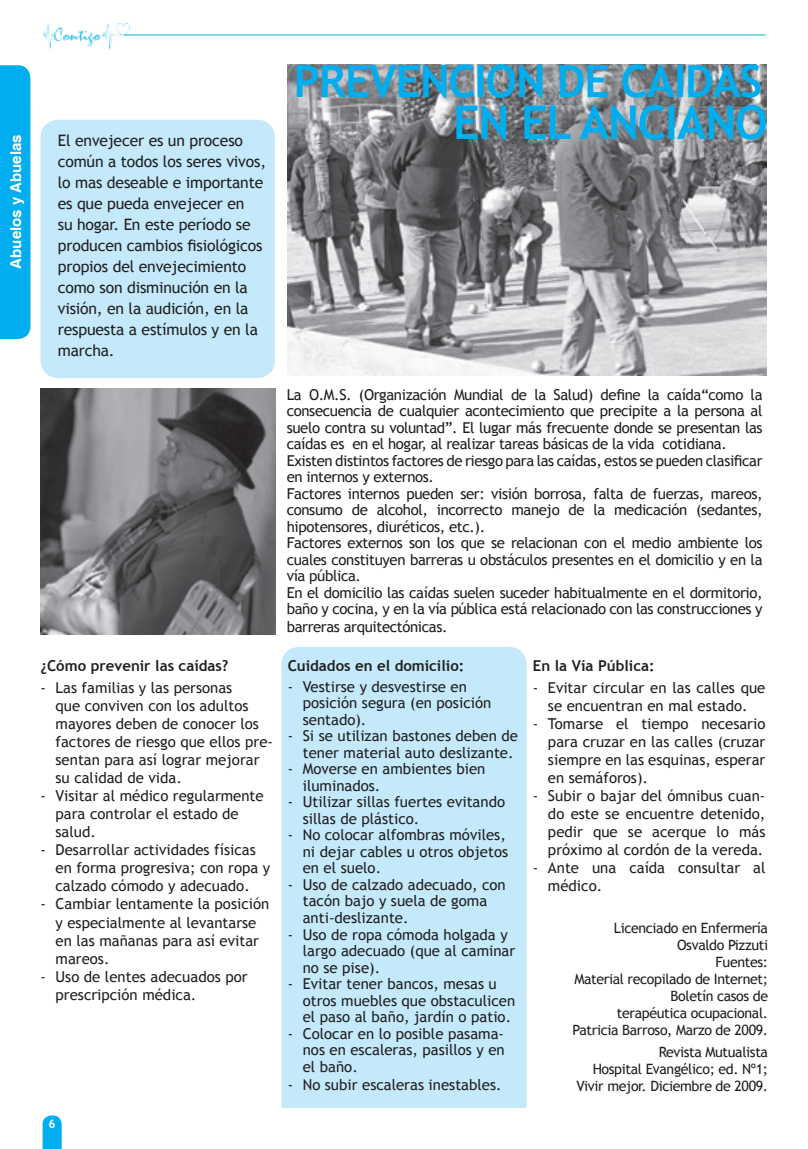
<style>
.page{position:relative;width:808px;height:1149px;background:#fff}
.page>*{position:absolute;margin:0;border:0;box-sizing:border-box;transform-origin:0 0}
.t1{font:700 46.5px "Trebuchet MS";letter-spacing:-.025em;color:#00aeef}
.t2{font:700 44.4px "Trebuchet MS";letter-spacing:-.025em;color:#00aeef}
.t3{font:15.75px/21px "Trebuchet MS";letter-spacing:-.01em;color:#231f20}
.t4{font:15px/18px "Trebuchet MS";color:#231f20}
.t5{font:15px/16.5px "Trebuchet MS";letter-spacing:-.025em;color:#231f20}
.t6{font:700 15px "Trebuchet MS";color:#231f20}
.t7{font:700 15px "Helvetica";color:#fff}
.t8{font:14.25px/17.1px "Trebuchet MS";letter-spacing:-.025em;color:#231f20;text-align:right}
.t9{font:700 12px "Trebuchet MS";color:#fff}
</style>
<div class="page">
<img style="left:43px;top:23px;width:86px;height:25px">
<hr style="left:124px;top:35px;width:641px;height:1px;background:#00aeef">
<div style="left:0;top:65px;width:31px;height:274px;background:#00aeef"></div>
<svg style="left:43px;top:1115px;width:19px;height:33px"></svg>
<img style="left:288px;top:64px;width:479px;height:311px">
<div style="left:41px;top:120px;width:234px;height:258px;background:#c3e9fa;border-radius:18px"></div>
<div style="left:281px;top:646px;width:246px;height:461px;background:#c3e9fa"></div>
<img style="left:41px;top:389px;width:234px;height:245px">
<svg style="left:281px;top:1107px;width:246px;height:1px"></svg>
<p class="t7" style="left:7px;top:268px;width:136px;rotate:-90deg">Abuelos y Abuelas</p>
<p class="t3" style="left:58px;top:130px;width:187px">El envejecer es un proceso</p>
<p class="t3" style="left:58px;top:151px;width:210px">común a todos los seres vivos, lo mas deseable e importante es que pueda envejecer en<br>su hogar. En este período se producen cambios fisiológicos propios del envejecimiento como son disminución en la visión, en la audición, en la respuesta a estímulos y en la marcha.</p>
<p class="t6" style="left:41px;top:656px;width:189px">¿Cómo prevenir las caídas?</p>
<p class="t4" style="left:56px;top:679px;width:219px;text-indent:-15px">- Las familias y las personas<br>que conviven con los adultos mayores deben de conocer los factores de riesgo que ellos pre&shy;sentan para así lograr mejorar su calidad de vida.</p>
<p class="t4" style="left:56px;top:787px;width:210px;text-indent:-15px">- Visitar al médico regularmente para controlar el estado de salud.</p>
<p class="t4" style="left:56px;top:841px;width:216px;text-indent:-15px">- Desarrollar actividades físicas en forma progresiva; con ropa y calzado cómodo y adecuado.</p>
<p class="t4" style="left:56px;top:895px;width:215px;text-indent:-15px">- Cambiar lentamente la posición y especialmente al levantarse en las mañanas para así evitar mareos.</p>
<p class="t4" style="left:56px;top:967px;width:194px;text-indent:-15px">- Uso de lentes adecuados por prescripción médica.</p>
<p class="t9" style="left:49px;top:1115px;width:9px">6</p>
<h2 class="t2" style="left:294px;top:53px;width:470px">PREVENCION DE CAIDAS</h2>
<h1 class="t1" style="left:453px;top:94px;width:316px">EN EL ANCIANO</h1>
<p class="t5" style="left:287px;top:386px;width:477px">La O.M.S. (Organización Mundial de la Salud) define la caída“como la consecuencia de cualquier acontecimiento que precipite a la persona al suelo contra su voluntad”. El lugar más frecuente donde se presentan las caídas es en el hogar, al realizar tareas básicas de la vida cotidiana.<br>Existen distintos factores de riesgo para las caídas, estos se pueden clasificar en internos y externos.<br>Factores internos pueden ser: visión borrosa, falta de fuerzas, mareos, consumo de alcohol, incorrecto manejo de la medicación (sedantes, hipotensores, diuréticos, etc.).<br>Factores externos son los que se relacionan con el medio ambiente los cuales constituyen barreras u obstáculos presentes en el domicilio y en la vía pública.<br>En el domicilio las caídas suelen suceder habitualmente en el dormitorio, baño y cocina, y en la vía pública está relacionado con las construcciones y</p>
<p class="t5" style="left:287px;top:618px;width:162px">barreras arquitectónicas.</p>
<p class="t6" style="left:288px;top:656px;width:178px">Cuidados en el domicilio:</p>
<p class="t4" style="left:303px;top:678px;width:190px;line-height:16.5px;text-indent:-15px">- Vestirse y desvestirse en posición segura (en posición sentado).</p>
<p class="t4" style="left:288px;top:727px;width:232px;line-height:16.5px;text-align:right">- Si se utilizan bastones deben de tener material auto deslizante.</p>
<p class="t4" style="left:303px;top:760px;width:184px;line-height:16.5px;text-indent:-15px">- Moverse en ambientes bien iluminados.</p>
<p class="t4" style="left:303px;top:793px;width:204px;line-height:16.5px;text-indent:-15px">- Utilizar sillas fuertes evitando sillas de plástico.</p>
<p class="t4" style="left:303px;top:826px;width:207px;line-height:16.5px;text-indent:-15px">- No colocar alfombras móviles, ni dejar cables u otros objetos en el suelo.</p>
<p class="t4" style="left:303px;top:876px;width:205px;line-height:16.5px;text-indent:-15px">- Uso de calzado adecuado, con tacón bajo y suela de goma anti-deslizante.</p>
<p class="t4" style="left:303px;top:925px;width:214px;line-height:16.5px;text-indent:-15px">- Uso de ropa cómoda holgada y largo adecuado (que al caminar no se pise).</p>
<p class="t4" style="left:303px;top:975px;width:214px;line-height:16.5px;text-indent:-15px">- Evitar tener bancos, mesas u otros muebles que obstaculicen el paso al baño, jardín o patio.</p>
<p class="t4" style="left:303px;top:1024px;width:204px;line-height:16.5px;text-align:justify;text-indent:-15px">- Colocar en lo posible pasama&shy;nos en escaleras, pasillos y en el baño.</p>
<p class="t4" style="left:288px;top:1075px;width:215px">- No subir escaleras inestables.</p>
<p class="t6" style="left:533px;top:656px;width:123px">En la Vía Pública:</p>
<p class="t4" style="left:533px;top:679px;width:234px;text-align:center">- Evitar circular en las calles que se encuentran en mal estado.</p>
<p class="t4" style="left:548px;top:715px;width:219px;text-align:justify;text-indent:-15px">- Tomarse el tiempo necesario para cruzar en las calles (cruzar siempre en las esquinas, esperar en semáforos).</p>
<p class="t4" style="left:548px;top:787px;width:219px;text-align:justify;text-indent:-15px">- Subir o bajar del ómnibus cuan&shy;do este se encuentre detenido, pedir que se acerque lo más próximo al cordón de la vereda.</p>
<p class="t4" style="left:548px;top:859px;width:219px;text-indent:-15px">- Ante una caída consultar al médico.</p>
<p class="t8" style="left:573px;top:919px;width:197px">Licenciado en Enfermería<br>Osvaldo Pizzuti<br>Fuentes:<br>Material recopilado de Internet;<br>Boletín casos de<br>terapéutica ocupacional.<br>Patricia Barroso, Marzo de 2009.</p>
<p class="t8" style="left:576px;top:1042px;width:193px">Revista Mutualista<br>Hospital Evangélico; ed. Nº1;<br>Vivir mejor. Diciembre de 2009.</p>
</div>
